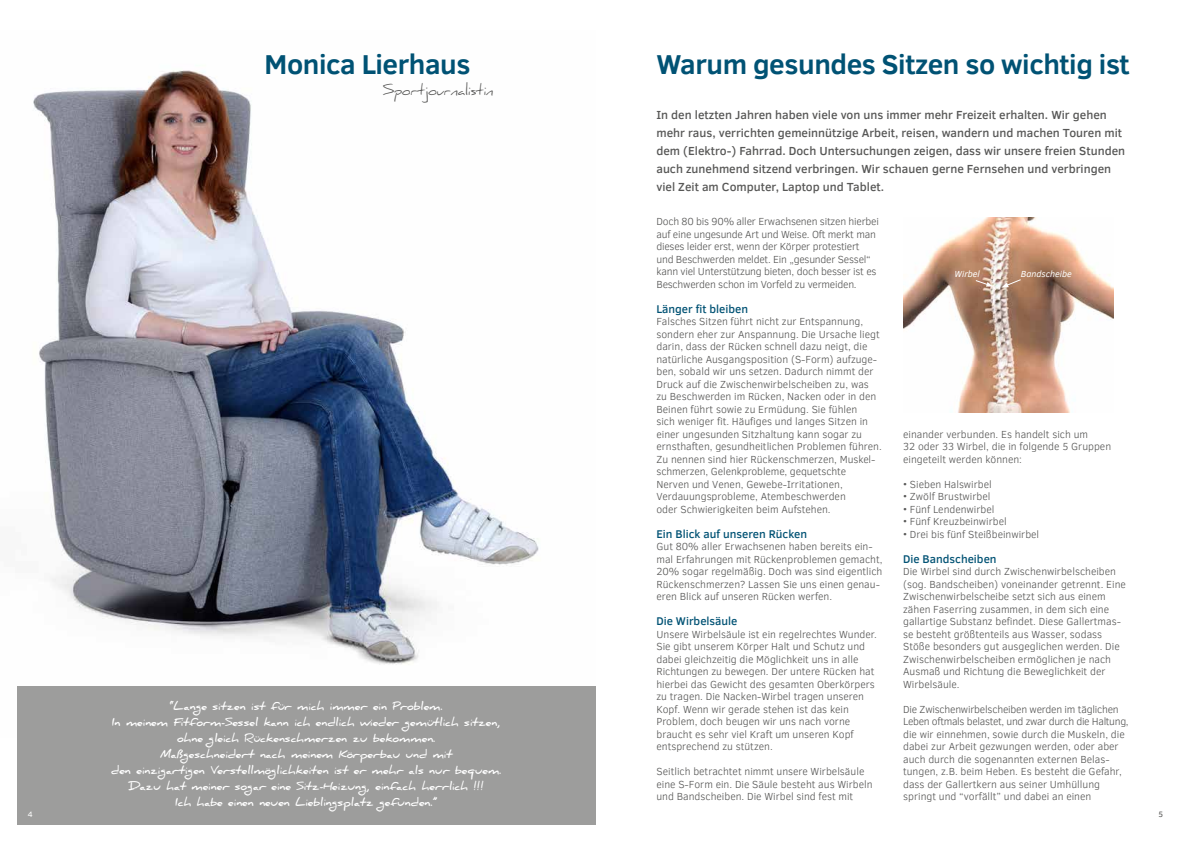
<style>
.page{position:relative;width:1191px;height:842px;background:#fff}
.page>*{position:absolute;margin:0;border:0;box-sizing:border-box;transform-origin:0 0}
.t1{font:700 28px "Clear Sans";letter-spacing:-.015em;color:#005274}
.t2{font:14.6px "Daniel";letter-spacing:-.02em;color:#575756}
.t3{font:500 12px/18px "Clear Sans";color:#575756}
.t4{font:500 11.5px "Clear Sans";color:#005274}
.t5{font:700 11px/16px "Daniel";color:#fff;text-align:center}
.t6{font:300 10.5px/12.5px "Clear Sans";color:#575756}
.t7{font:300 10.5px/12.5px "Clear Sans";letter-spacing:-.02em;color:#575756}
.t8{font:italic 9px "Clear Sans";color:#fff}
.t9{font:8px "Clear Sans";color:#fff}
.t10{font:8px "Clear Sans";color:#575756}
</style>
<div class="page">
<img style="left:903px;top:218px;width:210px;height:194px">
<img style="left:33px;top:70px;width:506px;height:595px">
<div style="left:17px;top:686px;width:578px;height:139px;background:#9d9d9c"></div>
<svg style="left:975px;top:280px;width:18px;height:7px"></svg>
<svg style="left:1001px;top:279px;width:20px;height:8px"></svg>
<h1 class="t1" style="left:265px;top:44px;width:207px">Monica Lierhaus</h1>
<h2 class="t2" style="left:382px;top:81px;width:113px">Sportjournalistin</h2>
<h1 class="t1" style="left:656px;top:44px;width:474px">Warum gesundes Sitzen so wichtig ist</h1>
<p class="t3" style="left:656px;top:106px;width:470px">In den letzten Jahren haben viele von uns immer mehr Freizeit erhalten. Wir gehen mehr raus, verrichten gemeinnützige Arbeit, reisen, wandern und machen Touren mit dem (Elektro-) Fahrrad. Doch Untersuchungen zeigen, dass wir unsere freien Stunden auch zunehmend sitzend verbringen. Wir schauen gerne Fernsehen und verbringen viel Zeit am Computer, Laptop und Tablet.</p>
<p class="t7" style="left:656px;top:215px;width:224px">Doch 80 bis 90% aller Erwachsenen sitzen hierbei auf eine ungesunde Art und Weise. Oft merkt man dieses leider erst, wenn der Körper protestiert und Beschwerden meldet. Ein „gesunder Sessel“ kann viel Unterstützung bieten, doch besser ist es Beschwerden schon im Vorfeld zu vermeiden.</p>
<p class="t4" style="left:656px;top:301px;width:93px">Länger fit bleiben</p>
<p class="t6" style="left:656px;top:315px;width:227px">Falsches Sitzen führt nicht zur Entspannung, sondern eher zur Anspannung. Die Ursache liegt darin, dass der Rücken schnell dazu neigt, die natürliche Ausgangsposition (S-Form) aufzuge&shy;ben, sobald wir uns setzen. Dadurch nimmt der Druck auf die Zwischenwirbelscheiben zu, was zu Beschwerden im Rücken, Nacken oder in den Beinen führt sowie zu Ermüdung. Sie fühlen<br>sich weniger fit. Häufiges und langes Sitzen in einer ungesunden Sitzhaltung kann sogar zu ernsthaften, gesundheitlichen Problemen führen.<br>Zu nennen sind hier Rückenschmerzen, Muskel&shy;schmerzen, Gelenkprobleme, gequetschte<br>Nerven und Venen, Gewebe-Irritationen, Verdauungsprobleme, Atembeschwerden<br>oder Schwierigkeiten beim Aufstehen.</p>
<p class="t4" style="left:656px;top:526px;width:152px">Ein Blick auf unseren Rücken</p>
<p class="t6" style="left:656px;top:540px;width:227px">Gut 80% aller Erwachsenen haben bereits ein&shy;mal Erfahrungen mit Rückenproblemen gemacht, 20% sogar regelmäßig. Doch was sind eigentlich Rückenschmerzen? Lassen Sie uns einen genau&shy;eren Blick auf unseren Rücken werfen.</p>
<p class="t4" style="left:656px;top:613px;width:83px">Die Wirbelsäule</p>
<p class="t6" style="left:656px;top:628px;width:222px">Unsere Wirbelsäule ist ein regelrechtes Wunder.<br>Sie gibt unserem Körper Halt und Schutz und dabei gleichzeitig die Möglichkeit uns in alle Richtungen zu bewegen. Der untere Rücken hat hierbei das Gewicht des gesamten Oberkörpers zu tragen. Die Nacken-Wirbel tragen unseren Kopf. Wenn wir gerade stehen ist das kein Problem, doch beugen wir uns nach vorne braucht es sehr viel Kraft um unseren Kopf entsprechend zu stützen.</p>
<p class="t6" style="left:656px;top:765px;width:218px">Seitlich betrachtet nimmt unsere Wirbelsäule eine S-Form ein. Die Säule besteht aus Wirbeln und Bandscheiben. Die Wirbel sind fest mit</p>
<p class="t8" style="left:954px;top:268px;width:27px">Wirbel</p>
<p class="t8" style="left:1020px;top:268px;width:52px">Bandscheibe</p>
<p class="t6" style="left:903px;top:428px;width:209px">einander verbunden. Es handelt sich um<br>32 oder 33 Wirbel, die in folgende 5 Gruppen eingeteilt werden können:</p>
<p class="t6" style="left:903px;top:478px;width:90px">• Sieben Halswirbel</p>
<p class="t6" style="left:903px;top:490px;width:89px">• Zwölf Brustwirbel</p>
<p class="t6" style="left:903px;top:503px;width:93px">• Fünf Lendenwirbel</p>
<p class="t6" style="left:903px;top:515px;width:105px">• Fünf Kreuzbeinwirbel</p>
<p class="t6" style="left:903px;top:528px;width:138px">• Drei bis fünf Steißbeinwirbel</p>
<p class="t4" style="left:903px;top:551px;width:95px">Die Bandscheiben</p>
<p class="t6" style="left:903px;top:565px;width:224px">Die Wirbel sind durch Zwischenwirbelscheiben (sog. Bandscheiben) voneinander getrennt. Eine Zwischenwirbelscheibe setzt sich aus einem zähen Faserring zusammen, in dem sich eine gallartige Substanz befindet. Diese Gallertmas&shy;se besteht größtenteils aus Wasser, sodass Stöße besonders gut ausgeglichen werden. Die Zwischenwirbelscheiben ermöglichen je nach Ausmaß und Richtung die Beweglichkeit der Wirbelsäule.</p>
<p class="t6" style="left:903px;top:703px;width:227px">Die Zwischenwirbelscheiben werden im täglichen Leben oftmals belastet, und zwar durch die Haltung, die wir einnehmen, sowie durch die Muskeln, die dabei zur Arbeit gezwungen werden, oder aber auch durch die sogenannten externen Belas&shy;tungen, z.B. beim Heben. Es besteht die Gefahr, dass der Gallertkern aus seiner Umhüllung springt und “vorfällt” und dabei an einen</p>
<p class="t5" style="left:111px;top:698px;width:391px">“Lange sitzen ist für mich immer ein Problem.<br>In meinem Fitform-Sessel kann ich endlich wieder gemütlich sitzen, ohne gleich Rückenschmerzen zu bekommen.<br>Maßgeschneidert nach meinem Körperbau und mit<br>den einzigartigen Verstellmöglichkeiten ist er mehr als nur bequem.<br>Dazu hat meiner sogar eine Sitz-Heizung, einfach herrlich !!!<br>Ich habe einen neuen Lieblingsplatz gefunden.”</p>
<p class="t9" style="left:28px;top:809px;width:6px">4</p>
<p class="t10" style="left:1158px;top:809px;width:6px">5</p>
</div>
